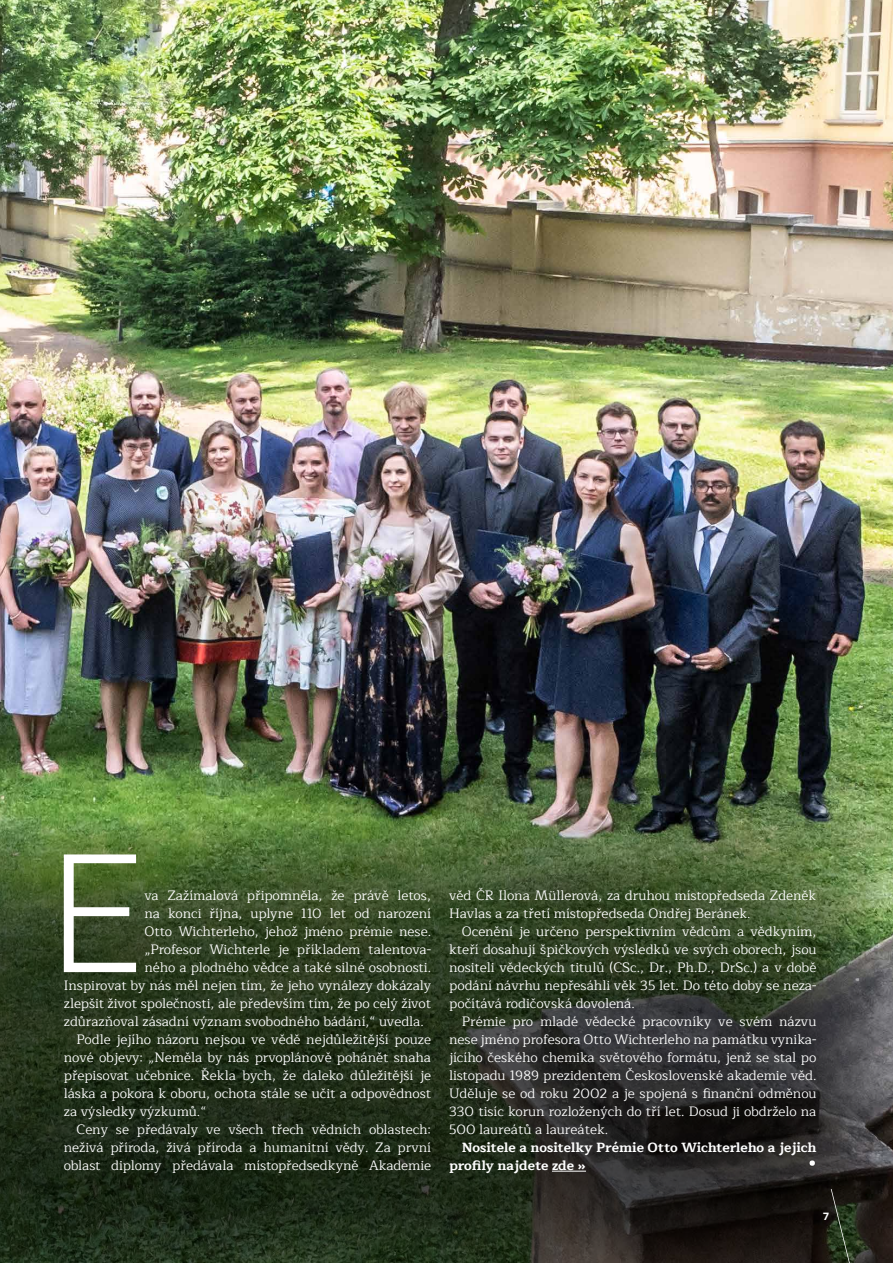
<style>
.page{position:relative;width:893px;height:1263px;background:#fff}
.page>*{position:absolute;margin:0;border:0;box-sizing:border-box;transform-origin:0 0}
.t1{font:100 168px "Motiva Sans";color:#fff}
.t2{font:13.5px/18px "Maitree";color:#fff;text-align:justify}
.t3{font:700 13.5px/18px "Maitree";color:#fff}
.t4{font:700 10.5px "Motiva Sans";color:#fff}
</style>
<div class="page">
<img style="left:0;top:0;width:893px;height:846px">
<svg style="left:0;top:810px;width:884px;height:453px;background:#313f27"></svg>
<hr style="left:552px;top:1171px;width:34px;height:1px;background:#fff">
<svg style="left:810px;top:1160px;width:5px;height:6px"></svg>
<svg style="left:831px;top:1189px;width:19px;height:74px"></svg>
<h1 class="t1" style="left:47px;top:789px;width:99px">E</h1>
<p class="t2" style="left:144px;top:887px;width:288px">va Zažímalová připomněla, že právě letos,</p>
<p class="t2" style="left:144px;top:905px;width:288px">na konci října, uplyne 110 let od narození</p>
<p class="t2" style="left:144px;top:923px;width:288px">Otto Wichterleho, jehož jméno prémie nese.</p>
<p class="t2" style="left:144px;top:941px;width:288px">„Profesor Wichterle je příkladem talentova-</p>
<p class="t2" style="left:144px;top:959px;width:288px">ného a plodného vědce a také silné osobnosti.</p>
<p class="t2" style="left:64px;top:977px;width:369px">Inspirovat by nás měl nejen tím, že jeho vynálezy dokázaly</p>
<p class="t2" style="left:64px;top:995px;width:369px">zlepšit život společnosti, ale především tím, že po celý život</p>
<p class="t2" style="left:64px;top:1013px;width:362px">zdůrazňoval zásadní význam svobodného bádání,“ uvedla.</p>
<p class="t2" style="left:77px;top:1031px;width:356px">Podle jejího názoru nejsou ve vědě nejdůležitější pouze</p>
<p class="t2" style="left:64px;top:1049px;width:369px">nové objevy: „Neměla by nás prvoplánově pohánět snaha</p>
<p class="t2" style="left:64px;top:1067px;width:369px">přepisovat učebnice. Řekla bych, že daleko důležitější je</p>
<p class="t2" style="left:64px;top:1085px;width:369px">láska a pokora k oboru, ochota stále se učit a odpovědnost</p>
<p class="t2" style="left:64px;top:1103px;width:144px">za výsledky výzkumů.“</p>
<p class="t2" style="left:77px;top:1121px;width:356px">Ceny se předávaly ve všech třech vědních oblastech:</p>
<p class="t2" style="left:64px;top:1139px;width:369px">neživá příroda, živá příroda a humanitní vědy. Za první</p>
<p class="t2" style="left:64px;top:1157px;width:369px">oblast diplomy předávala místopředsedkyně Akademie</p>
<p class="t2" style="left:449px;top:887px;width:369px">věd ČR Ilona Müllerová, za druhou místopředseda Zdeněk<br>Havlas a za třetí místopředseda Ondřej Beránek.</p>
<p class="t2" style="left:449px;top:923px;width:369px;text-indent:13px">Ocenění je určeno perspektivním vědcům a vědkyním, kteří dosahují špičkových výsledků ve svých oborech, jsou nositeli vědeckých titulů (CSc., Dr., Ph.D., DrSc.) a v době podání návrhu nepřesáhli věk 35 let. Do této doby se neza&shy;počítává rodičovská dovolená.</p>
<p class="t2" style="left:449px;top:1013px;width:369px;text-indent:13px">Prémie pro mladé vědecké pracovníky ve svém názvu nese jméno profesora Otto Wichterleho na památku vynika&shy;jícího českého chemika světového formátu, jenž se stal po listopadu 1989 prezidentem Československé akademie věd.<br>Uděluje se od roku 2002 a je spojená s finanční odměnou 330 tisíc korun rozložených do tří let. Dosud ji obdrželo na 500 laureátů a laureátek.</p>
<p class="t3" style="left:449px;top:1138px;width:369px;text-indent:13px">Nositele a nositelky Prémie Otto Wichterleho a jejich profily najdete zde »</p>
<p class="t4" style="left:823px;top:1209px;width:8px">7</p>
</div>
